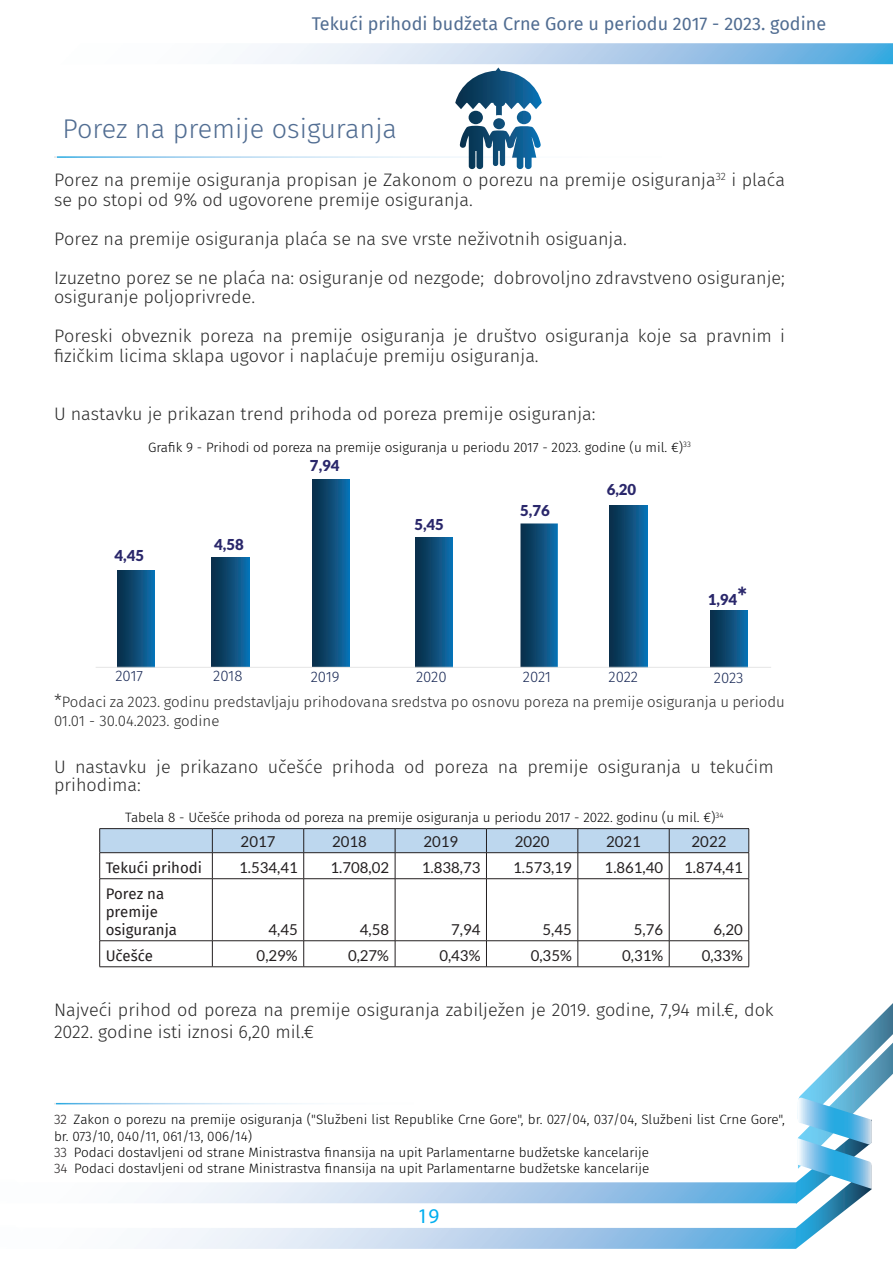
<style>
.page{position:relative;width:893px;height:1263px;background:#fff}
.page>*{position:absolute;margin:0;border:0;box-sizing:border-box;transform-origin:0 0}
.Naslov{font:300 27px "Fira Sans";color:#516d92}
.t1{font:21px "Myriad Pro";color:#00aeef}
._1tekst{font:300 18px/19.5px "Fira Sans";color:#292929}
.t2{font:18px "Fira Sans";color:#516d92}
.Footnote_text{font:15px "Lato";color:#231f20}
.t3{font:300 15px/19.5px "Fira Sans";color:#292929}
.Footnote_text-2{font:15px/18px "Fira Sans";color:#231f20}
.Footnote_text-3{font:900 15px "Lato";color:#2a276b}
.Footnote_text-4{font:300 15px "Fira Sans";color:#182855}
.Footnote{font:300 13.5px/16.2px "Fira Sans";color:#000}
.Podnaslov{font:300 13.5px "Fira Sans";color:#000}
.s1{font-size:24px}
.s2{font-size:18px}
.s3{color:#231f20}
</style>
<div class="page">
<img style="left:253px;top:43px;width:640px;height:21px">
<img style="left:156px;top:1228px;width:640px;height:21px">
<img style="left:155px;top:1182px;width:641px;height:21px">
<svg style="left:796px;top:1003px;width:97px;height:246px"></svg>
<hr style="left:100px;top:828px;width:112px;height:1px;background:#231f20">
<hr style="left:212px;top:828px;width:92px;height:1px;background:#231f20">
<hr style="left:304px;top:828px;width:91px;height:1px;background:#231f20">
<hr style="left:395px;top:828px;width:91px;height:1px;background:#231f20">
<hr style="left:486px;top:828px;width:92px;height:1px;background:#231f20">
<hr style="left:578px;top:828px;width:91px;height:1px;background:#231f20">
<hr style="left:669px;top:828px;width:80px;height:1px;background:#231f20">
<svg style="left:99px;top:829px;width:650px;height:49px"></svg>
<hr style="left:100px;top:878px;width:112px;height:1px;background:#231f20">
<hr style="left:99px;top:879px;width:1px;height:61px;background:#231f20">
<hr style="left:212px;top:878px;width:92px;height:1px;background:#231f20">
<hr style="left:212px;top:879px;width:1px;height:61px;background:#231f20">
<hr style="left:304px;top:878px;width:91px;height:1px;background:#231f20">
<hr style="left:303px;top:879px;width:1px;height:61px;background:#231f20">
<hr style="left:395px;top:878px;width:91px;height:1px;background:#231f20">
<hr style="left:395px;top:879px;width:1px;height:61px;background:#231f20">
<hr style="left:486px;top:878px;width:92px;height:1px;background:#231f20">
<hr style="left:486px;top:879px;width:1px;height:61px;background:#231f20">
<hr style="left:578px;top:878px;width:91px;height:1px;background:#231f20">
<hr style="left:578px;top:879px;width:1px;height:61px;background:#231f20">
<hr style="left:669px;top:878px;width:80px;height:1px;background:#231f20">
<hr style="left:669px;top:879px;width:1px;height:61px;background:#231f20">
<hr style="left:748px;top:879px;width:1px;height:61px;background:#231f20">
<hr style="left:100px;top:940px;width:112px;height:1px;background:#231f20">
<svg style="left:99px;top:941px;width:1px;height:25px"></svg>
<hr style="left:212px;top:940px;width:92px;height:1px;background:#231f20">
<svg style="left:212px;top:941px;width:1px;height:25px"></svg>
<hr style="left:304px;top:940px;width:91px;height:1px;background:#231f20">
<svg style="left:303px;top:941px;width:1px;height:25px"></svg>
<hr style="left:395px;top:940px;width:91px;height:1px;background:#231f20">
<svg style="left:395px;top:941px;width:1px;height:25px"></svg>
<hr style="left:486px;top:940px;width:92px;height:1px;background:#231f20">
<svg style="left:486px;top:941px;width:1px;height:25px"></svg>
<hr style="left:578px;top:940px;width:91px;height:1px;background:#231f20">
<svg style="left:578px;top:941px;width:1px;height:25px"></svg>
<hr style="left:669px;top:940px;width:80px;height:1px;background:#231f20">
<svg style="left:669px;top:941px;width:1px;height:25px"></svg>
<svg style="left:748px;top:941px;width:1px;height:25px"></svg>
<hr style="left:100px;top:966px;width:112px;height:1px;background:#231f20">
<hr style="left:212px;top:966px;width:92px;height:1px;background:#231f20">
<hr style="left:304px;top:966px;width:91px;height:1px;background:#231f20">
<hr style="left:395px;top:966px;width:91px;height:1px;background:#231f20">
<hr style="left:486px;top:966px;width:92px;height:1px;background:#231f20">
<hr style="left:578px;top:966px;width:91px;height:1px;background:#231f20">
<hr style="left:669px;top:966px;width:80px;height:1px;background:#231f20">
<svg style="left:455px;top:68px;width:87px;height:101px"></svg>
<svg style="left:711px;top:610px;width:37px;height:57px;background:#0c4d78"></svg>
<svg style="left:610px;top:505px;width:37px;height:162px;background:#0c4c78"></svg>
<div style="left:520px;top:523px;width:38px;height:144px;background:linear-gradient(to right,#092a40,#0f6dab)"></div>
<div style="left:415px;top:537px;width:38px;height:130px;background:linear-gradient(to right,#092a40,#0f6dab)"></div>
<svg style="left:312px;top:479px;width:37px;height:188px;background:#0c4c77"></svg>
<svg style="left:212px;top:557px;width:37px;height:110px;background:#0c4c78"></svg>
<svg style="left:117px;top:570px;width:37px;height:97px;background:#0c4c77"></svg>
<hr style="left:96px;top:667px;width:675px;height:1px;background:#e5e5e5">
<p class="t2" style="left:312px;top:10px;width:516px">Tekući prihodi budžeta Crne Gore u periodu 2017 - 2023. godine</p>
<p class="Naslov" style="left:62px;top:110px;width:336px">Porez na premije osiguranja</p>
<p class="_1tekst" style="left:54px;top:170px;width:732px">Porez na premije osiguranja propisan je Zakonom o porezu na premije osiguranja<sup>32</sup> i plaća se po stopi od 9% od ugovorene premije osiguranja.</p>
<p class="_1tekst" style="left:54px;top:229px;width:574px">Porez na premije osiguranja plaća se na sve vrste neživotnih osiguanja.</p>
<p class="_1tekst" style="left:54px;top:268px;width:732px">Izuzetno porez se ne plaća na: osiguranje od nezgode; dobrovoljno zdravstveno osiguranje; osiguranje poljoprivrede.</p>
<p class="_1tekst" style="left:54px;top:326px;width:732px">Poreski obveznik poreza na premije osiguranja je društvo osiguranja koje sa pravnim i fizičkim licima sklapa ugovor i naplaćuje premiju osiguranja.</p>
<p class="_1tekst" style="left:54px;top:404px;width:543px">U nastavku je prikazan trend prihoda od poreza premije osiguranja:</p>
<p class="Footnote" style="left:148px;top:439px;width:544px">Grafik 9 - Prihodi od poreza na premije osiguranja u periodu 2017 - 2023. godine (u mil. €)<sup>33</sup></p>
<p class="Footnote_text-3" style="left:115px;top:547px;width:31px">4,45</p>
<p class="Footnote_text-3" style="left:214px;top:535px;width:31px">4,58</p>
<p class="Footnote_text-3" style="left:310px;top:457px;width:31px">7,94</p>
<p class="Footnote_text-3" style="left:414px;top:516px;width:31px">5,45</p>
<p class="Footnote_text-3" style="left:520px;top:502px;width:31px">5,76</p>
<p class="Footnote_text-3" style="left:607px;top:481px;width:31px">6,20</p>
<p class="Footnote_text-3" style="left:708px;top:590px;width:41px">1,94<span class="s1">*</span></p>
<p class="Footnote_text-4" style="left:115px;top:665px;width:29px">2017</p>
<p class="Footnote_text-4" style="left:213px;top:665px;width:31px">2018</p>
<p class="Footnote_text-4" style="left:311px;top:666px;width:30px">2019</p>
<p class="Footnote_text-4" style="left:416px;top:666px;width:32px">2020</p>
<p class="Footnote_text-4" style="left:523px;top:666px;width:30px">2021</p>
<p class="Footnote_text-4" style="left:608px;top:666px;width:31px">2022</p>
<p class="Footnote_text-4" style="left:714px;top:668px;width:31px">2023</p>
<p class="t3" style="left:54px;top:692px;width:732px"><span class="s2">*</span>Podaci za 2023. godinu predstavljaju prihodovana sredstva po osnovu poreza na premije osiguranja u periodu<br>01.01 - 30.04.2023. godine</p>
<p class="_1tekst" style="left:54px;top:757px;width:721px;line-height:18px">U nastavku je prikazano učešće prihoda od poreza na premije osiguranja u tekućim prihodima:</p>
<p class="Podnaslov" style="left:125px;top:808px;width:600px">Tabela 8 - Učešće prihoda od poreza na premije osiguranja u periodu 2017 - 2022. godinu (u mil. €)<sup>34</sup></p>
<p class="Footnote_text" style="left:241px;top:833px;width:36px">2017</p>
<p class="Footnote_text" style="left:332px;top:833px;width:36px">2018</p>
<p class="Footnote_text" style="left:423px;top:833px;width:36px">2019</p>
<p class="Footnote_text" style="left:515px;top:833px;width:36px">2020</p>
<p class="Footnote_text" style="left:606px;top:833px;width:36px">2021</p>
<p class="Footnote_text" style="left:692px;top:833px;width:36px">2022</p>
<p class="Footnote_text-2" style="left:106px;top:858px;width:98px">Tekući prihodi</p>
<p class="Footnote_text" style="left:239px;top:859px;width:60px">1.534,41</p>
<p class="Footnote_text" style="left:331px;top:859px;width:60px">1.708,02</p>
<p class="Footnote_text" style="left:422px;top:859px;width:60px">1.838,73</p>
<p class="Footnote_text" style="left:513px;top:859px;width:60px">1.573,19</p>
<p class="Footnote_text" style="left:605px;top:859px;width:60px">1.861,40</p>
<p class="Footnote_text" style="left:684px;top:859px;width:60px">1.874,41</p>
<p class="Footnote_text-2" style="left:106px;top:884px;width:73px">Porez na premije osiguranja</p>
<p class="Footnote_text" style="left:268px;top:921px;width:31px">4,45</p>
<p class="Footnote_text" style="left:360px;top:921px;width:31px">4,58</p>
<p class="Footnote_text" style="left:451px;top:921px;width:31px">7,94</p>
<p class="Footnote_text" style="left:543px;top:921px;width:31px">5,45</p>
<p class="Footnote_text" style="left:634px;top:921px;width:31px">5,76</p>
<p class="Footnote_text" style="left:713px;top:921px;width:31px">6,20</p>
<p class="Footnote_text-2" style="left:106px;top:946px;width:49px">Učešće</p>
<p class="Footnote_text" style="left:257px;top:947px;width:43px">0,29%</p>
<p class="Footnote_text" style="left:348px;top:947px;width:43px">0,27%</p>
<p class="Footnote_text" style="left:439px;top:947px;width:43px">0,43%</p>
<p class="Footnote_text" style="left:531px;top:947px;width:43px">0,35%</p>
<p class="Footnote_text" style="left:622px;top:947px;width:43px">0,31%</p>
<p class="Footnote_text" style="left:702px;top:947px;width:43px">0,33%</p>
<p class="_1tekst" style="left:54px;top:999px;width:721px;line-height:21.6px">Najveći prihod od poreza na premije osiguranja zabilježen je 2019. godine, 7,94 mil.€, dok<br>2022. godine isti iznosi 6,20 mil.€</p>
<p class="Footnote" style="left:54px;top:1111px;width:732px"><span class="s3">32</span> Zakon o porezu na premije osiguranja ("Službeni list Republike Crne Gore", br. 027/04, 037/04, Službeni list Crne Gore", br. 073/10, 040/11, 061/13, 006/14)</p>
<p class="Footnote" style="left:54px;top:1144px;width:596px"><span class="s3">33</span> Podaci dostavljeni od strane Ministrastva finansija na upit Parlamentarne budžetske kancelarije</p>
<p class="Footnote" style="left:54px;top:1160px;width:597px"><span class="s3">34</span> Podaci dostavljeni od strane Ministrastva finansija na upit Parlamentarne budžetske kancelarije</p>
<p class="t1" style="left:418px;top:1203px;width:23px">19</p>
</div>
